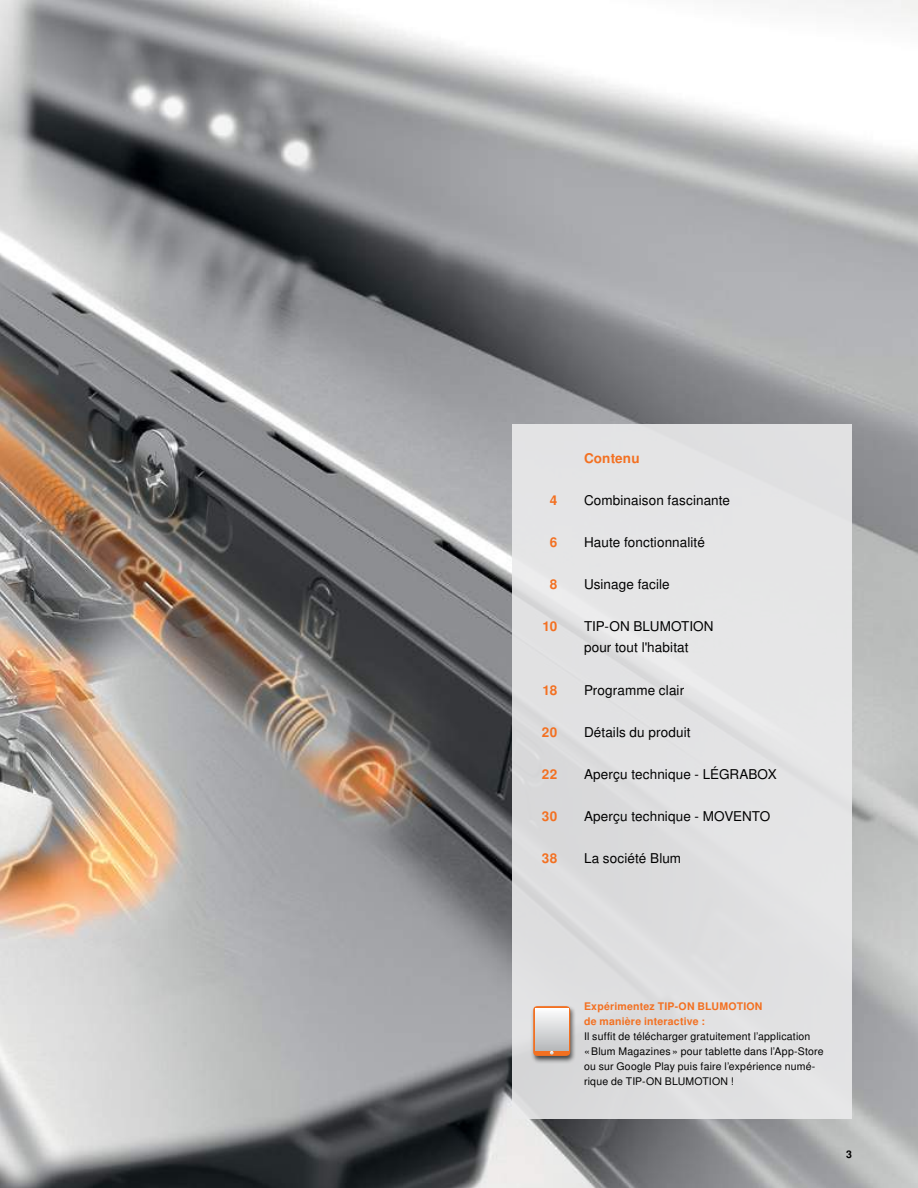
<style>
.page{position:relative;width:918px;height:1188px;background:#fff}
.page>*{position:absolute;margin:0;border:0;box-sizing:border-box;transform-origin:0 0}
.t1{font:13.5px/21px "Nimbus Sans OT";letter-spacing:.005em;color:#000}
.t2{font:700 13.5px "Nimbus Sans OT";letter-spacing:.01em;color:#f37021}
.t3{font:10.5px/15px "Nimbus Sans OT";letter-spacing:.015em;color:#000}
.t4{font:700 10.5px/15px "Nimbus Sans OT";letter-spacing:.02em;color:#f37021}
.t5{font:700 10.5px "Nimbus Sans OT";color:#000}
</style>
<div class="page">
<img style="left:0;top:0;width:918px;height:1188px">
<div style="left:513px;top:425px;width:339px;height:694px;background:#e2e2e4"></div>
<div style="left:530px;top:1005px;width:46px;height:58px;background:#000;opacity:.65"></div>
<svg style="left:533px;top:1006px;width:37px;height:50px"></svg>
<div style="left:535px;top:1009px;width:33px;height:41px;background:linear-gradient(to bottom,#fbfbfc,#b7b9bc)"></div>
<svg style="left:550px;top:1051px;width:4px;height:4px"></svg>
<p class="t2" style="left:550px;top:492px;width:9px">4</p>
<p class="t2" style="left:550px;top:534px;width:9px">6</p>
<p class="t2" style="left:550px;top:577px;width:9px">8</p>
<p class="t2" style="left:543px;top:619px;width:16px">10</p>
<p class="t2" style="left:543px;top:682px;width:16px">18</p>
<p class="t2" style="left:542px;top:724px;width:17px">20</p>
<p class="t2" style="left:542px;top:766px;width:17px">22</p>
<p class="t2" style="left:542px;top:808px;width:17px">30</p>
<p class="t2" style="left:542px;top:850px;width:17px">38</p>
<p class="t2" style="left:584px;top:450px;width:57px">Contenu</p>
<p class="t1" style="left:584px;top:490px;width:148px">Combinaison fascinante</p>
<p class="t1" style="left:584px;top:532px;width:122px">Haute fonctionnalité</p>
<p class="t1" style="left:584px;top:574px;width:87px">Usinage facile</p>
<p class="t1" style="left:584px;top:616px;width:131px">TIP-ON BLUMOTION pour tout l'habitat</p>
<p class="t1" style="left:584px;top:680px;width:102px">Programme clair</p>
<p class="t1" style="left:584px;top:722px;width:108px">Détails du produit</p>
<p class="t1" style="left:584px;top:764px;width:194px">Aperçu technique - LÉGRABOX</p>
<p class="t1" style="left:584px;top:806px;width:188px">Aperçu technique - MOVENTO</p>
<p class="t1" style="left:584px;top:848px;width:99px">La société Blum</p>
<p class="t4" style="left:584px;top:1000px;width:180px">Expérimentez TIP-ON BLUMOTION de manière interactive :</p>
<p class="t3" style="left:584px;top:1029px;width:241px">Il suffit de télécharger gratuitement l’application «Blum Magazines» pour tablette dans l’App-Store ou sur Google Play puis faire l’expérience numé&shy;rique de TIP-ON BLUMOTION !</p>
<p class="t5" style="left:846px;top:1148px;width:7px">3</p>
</div>
